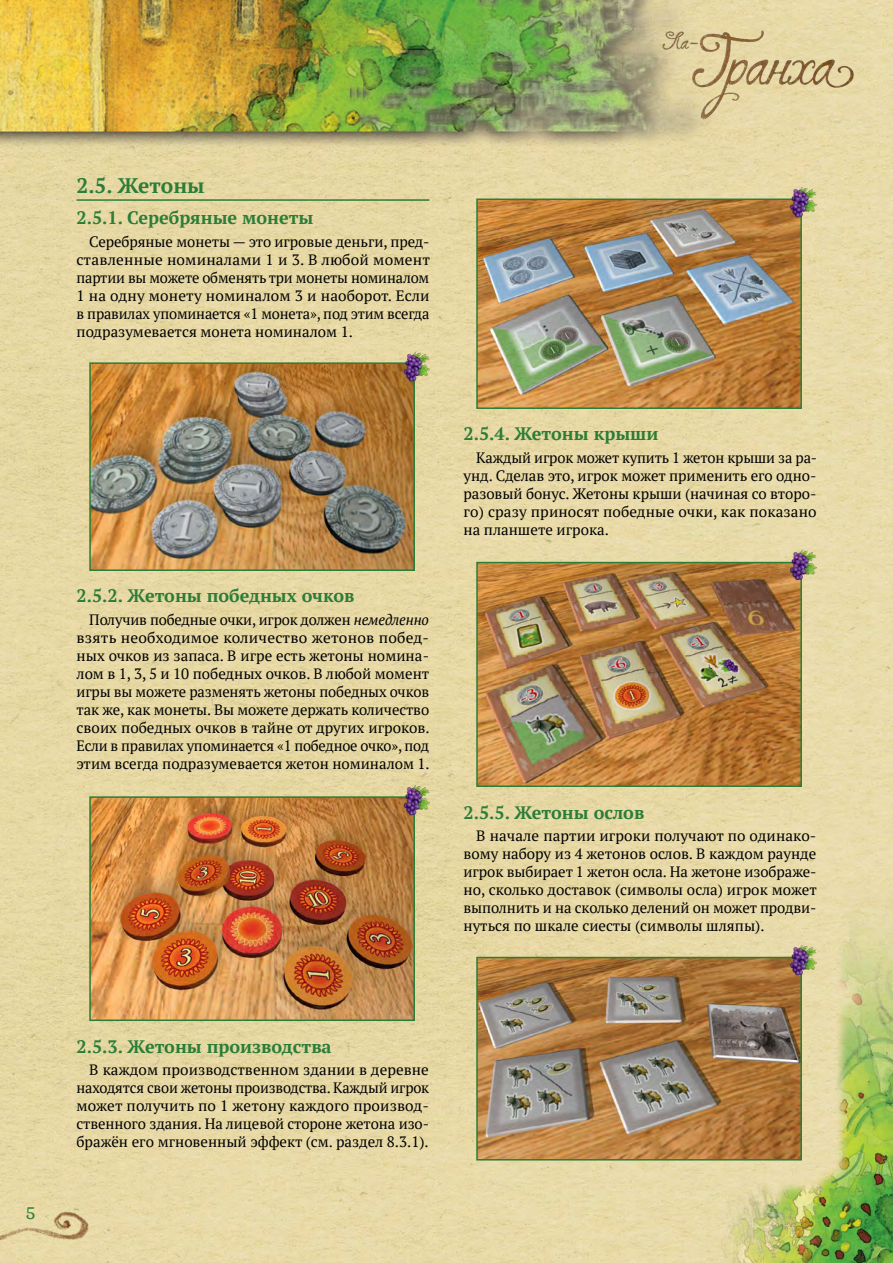
<style>
.page{position:relative;width:893px;height:1263px;background:#fff}
.page>*{position:absolute;margin:0;border:0;box-sizing:border-box;transform-origin:0 0}
.t1{font:700 21px "PT Serif";color:#2b7d38}
.t2{font:700 18px "PT Serif";color:#2b7d38}
.t3{font:18px "Kurale";color:#2b7d38}
.t4{font:15px/18px "PT Serif";color:#000;text-align:justify}
.s1{font-style:italic}
</style>
<div class="page">
<img style="left:0;top:0;width:893px;height:1263px">
<img style="left:646px;top:18px;width:215px;height:107px">
<hr style="left:77px;top:199px;width:352px;height:2px;background:#2b7d38">
<img style="left:92px;top:365px;width:320px;height:203px">
<div style="left:89px;top:362px;width:326px;height:209px;border:2px solid #2b7d38"></div>
<img style="left:400px;top:352px;width:30px;height:30px">
<img style="left:92px;top:799px;width:320px;height:219px">
<div style="left:89px;top:796px;width:326px;height:225px;border:2px solid #2b7d38"></div>
<img style="left:400px;top:785px;width:30px;height:30px">
<img style="left:479px;top:202px;width:320px;height:204px">
<div style="left:476px;top:199px;width:326px;height:210px;border:2px solid #2b7d38"></div>
<img style="left:786px;top:187px;width:31px;height:31px">
<img style="left:479px;top:565px;width:320px;height:219px">
<div style="left:476px;top:562px;width:326px;height:225px;border:2px solid #2b7d38"></div>
<img style="left:786px;top:550px;width:31px;height:31px">
<img style="left:479px;top:960px;width:320px;height:197px">
<div style="left:476px;top:957px;width:326px;height:203px;border:2px solid #2b7d38"></div>
<img style="left:786px;top:945px;width:31px;height:31px">
<p class="t3" style="left:26px;top:1199px;width:12px">5</p>
<h1 class="t1" style="left:77px;top:171px;width:130px">2.5. Жетоны</h1>
<p class="t2" style="left:77px;top:206px;width:239px">2.5.1. Серебряные монеты</p>
<p class="t4" style="left:77px;top:232px;width:355px;text-indent:13px">Серебряные монеты — это игровые деньги, пред&shy;ставленные номиналами 1 и 3. В любой момент партии вы можете обменять три монеты номиналом 1 на одну монету номиналом 3 и наоборот. Если в правилах упоминается «1 монета», под этим всегда подразумевается монета номиналом 1.</p>
<p class="t2" style="left:77px;top:584px;width:280px">2.5.2. Жетоны победных очков</p>
<p class="t4" style="left:77px;top:610px;width:355px;text-indent:13px">Получив победные очки, игрок должен <span class="s1">немедленно </span>взять необходимое количество жетонов побед&shy;ных очков из запаса. В игре есть жетоны номина&shy;лом в 1, 3, 5 и 10 победных очков. В любой момент игры вы можете разменять жетоны победных очков так же, как монеты. Вы можете держать количество своих победных очков в тайне от других игроков.<br>Если в правилах упоминается «1 победное очко», под этим всегда подразумевается жетон номиналом 1.</p>
<p class="t2" style="left:463px;top:422px;width:197px">2.5.4. Жетоны крыши</p>
<p class="t4" style="left:463px;top:448px;width:355px;text-indent:13px">Каждый игрок может купить 1 жетон крыши за ра&shy;унд. Сделав это, игрок может применить его одно&shy;разовый бонус. Жетоны крыши (начиная со второ&shy;го) сразу приносят победные очки, как показано на планшете игрока.</p>
<p class="t2" style="left:463px;top:800px;width:182px">2.5.5. Жетоны ослов</p>
<p class="t4" style="left:463px;top:826px;width:355px;text-indent:13px">В начале партии игроки получают по одинако&shy;вому набору из 4 жетонов ослов. В каждом раунде игрок выбирает 1 жетон осла. На жетоне изображе&shy;но, сколько доставок (символы осла) игрок может выполнить и на сколько делений он может продви&shy;нуться по шкале сиесты (символы шляпы).</p>
<p class="t2" style="left:77px;top:1034px;width:257px">2.5.3. Жетоны производства</p>
<p class="t4" style="left:77px;top:1060px;width:354px;text-indent:13px">В каждом производственном здании в деревне находятся свои жетоны производства. Каждый игрок может получить по 1 жетону каждого производ&shy;ственного здания. На лицевой стороне жетона изо&shy;бражён его мгновенный эффект (см. раздел 8.3.1).</p>
</div>
